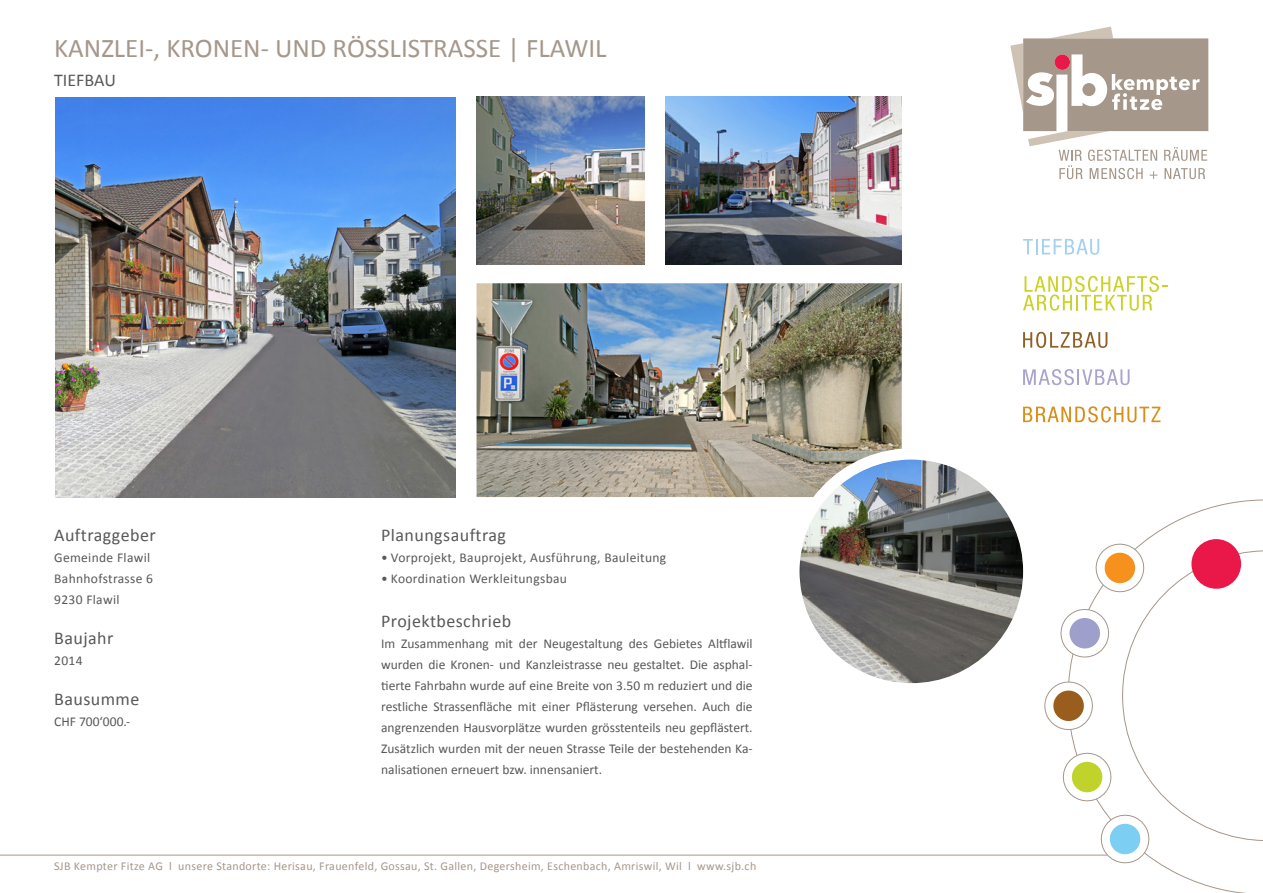
<style>
.page{position:relative;width:1263px;height:893px;background:#fff}
.page>*{position:absolute;margin:0;border:0;box-sizing:border-box;transform-origin:0 0}
.t1{font:27px "Calibri";color:#a5978a}
.t2{font:18px "Calibri";letter-spacing:.025em;color:#57585a}
.t3{font:18px "Calibri";color:#57585a}
.t4{font:13.5px/21px "Calibri";letter-spacing:.025em;color:#57585a}
.t5{font:13.5px "Calibri";color:#57585a}
.t6{font:12px "Calibri";letter-spacing:.025em;color:#a5978a}
</style>
<div class="page">
<svg style="left:1010px;top:27px;width:198px;height:152px"></svg>
<div style="left:1054px;top:54px;width:16px;height:16px;background:#e9184b;border-radius:50%"></div>
<svg style="left:1147px;top:499px;width:116px;height:394px"></svg>
<svg style="left:1041px;top:539px;width:222px;height:328px"></svg>
<svg style="left:1023px;top:239px;width:76px;height:16px"></svg>
<svg style="left:1023px;top:276px;width:145px;height:35px"></svg>
<svg style="left:1023px;top:332px;width:84px;height:16px"></svg>
<svg style="left:1023px;top:369px;width:106px;height:16px"></svg>
<svg style="left:1023px;top:406px;width:137px;height:16px"></svg>
<hr style="left:0;top:855px;width:1107px;height:1px;background:#a5978a">
<img style="left:477px;top:283px;width:425px;height:214px">
<img style="left:477px;top:97px;width:167px;height:168px">
<img style="left:665px;top:97px;width:237px;height:168px">
<img style="left:799px;top:460px;width:224px;height:223px;border-radius:112px">
<img style="left:56px;top:98px;width:399px;height:399px">
<h1 class="t1" style="left:54px;top:32px;width:554px">KANZLEI-, KRONEN- UND RÖSSLISTRASSE | FLAWIL</h1>
<h2 class="t3" style="left:54px;top:69px;width:63px">TIEFBAU</h2>
<h2 class="t2" style="left:54px;top:524px;width:103px">Auftraggeber</h2>
<p class="t4" style="left:54px;top:547px;width:100px">Gemeinde Flawil<br>Bahnhofstrasse 6<br>9230 Flawil</p>
<h2 class="t2" style="left:54px;top:627px;width:61px">Baujahr</h2>
<p class="t4" style="left:54px;top:649px;width:30px">2014</p>
<h2 class="t2" style="left:54px;top:687px;width:87px">Bausumme</h2>
<p class="t5" style="left:54px;top:713px;width:78px">CHF 700‘000.-</p>
<h2 class="t2" style="left:381px;top:524px;width:126px">Planungsauftrag</h2>
<p class="t4" style="left:381px;top:547px;width:287px">• Vorprojekt, Bauprojekt, Ausführung, Bauleitung</p>
<p class="t4" style="left:381px;top:568px;width:187px">• Koordination Werkleitungsbau</p>
<h2 class="t2" style="left:381px;top:609px;width:132px">Projektbeschrieb</h2>
<p class="t4" style="left:381px;top:632px;width:373px;text-align:justify">Im Zusammenhang mit der Neugestaltung des Gebietes Altflawil wurden die Kronen- und Kanzleistrasse neu gestaltet. Die asphal&shy;tierte Fahrbahn wurde auf eine Breite von 3.50 m reduziert und die restliche Strassenfläche mit einer Pflästerung versehen. Auch die angrenzenden Hausvorplätze wurden grösstenteils neu gepflästert.<br>Zusätzlich wurden mit der neuen Strasse Teile der bestehenden Ka&shy;nalisationen erneuert bzw. innensaniert.</p>
<p class="t6" style="left:54px;top:858px;width:704px">SJB Kempter Fitze AG l unsere Standorte: Herisau, Frauenfeld, Gossau, St. Gallen, Degersheim, Eschenbach, Amriswil, Wil l www.sjb.ch</p>
</div>
